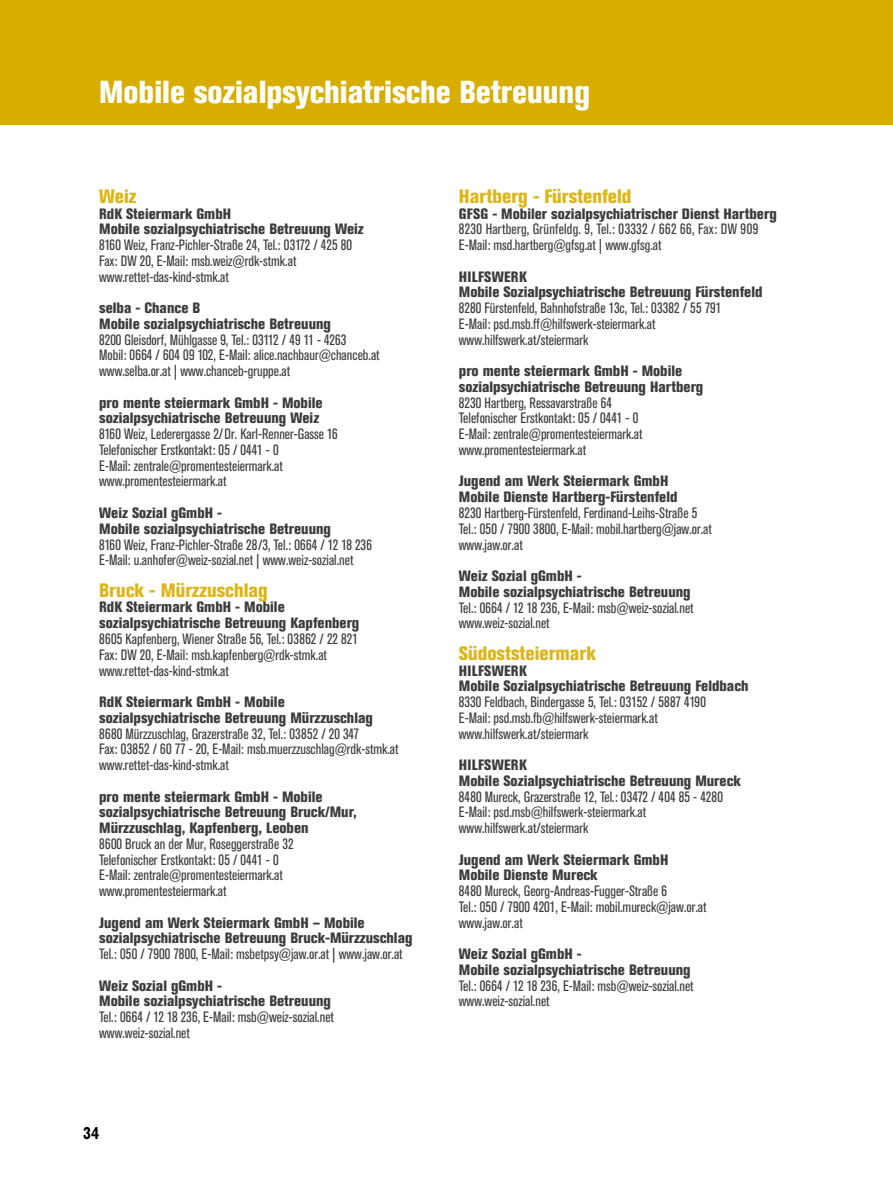
<style>
.page{position:relative;width:893px;height:1191px;background:#fff}
.page>*{position:absolute;margin:0;border:0;box-sizing:border-box;transform-origin:0 0}
.t1{font:800 condensed 31.5px "Akzidenz Grotesk Pro";color:#fff}
.t2{font:800 condensed 19.25px "Akzidenz Grotesk Pro";color:#dcb619}
.t3{font:700 17.5px "Akzidenz Grotesk Pro";color:#000;scale:.8 1}
.t4{font:condensed 14.88px/15.8px "Akzidenz Grotesk Pro";color:#3c3c3b}
.t5{font:800 condensed 14.88px/15.8px "Akzidenz Grotesk Pro";color:#3c3c3b}
</style>
<div class="page">
<div style="left:0;top:0;width:893px;height:124px;background:#d7ae00"></div>
<h1 class="t1" style="left:99px;top:72px;width:492px">Mobile sozialpsychiatrische Betreuung</h1>
<p class="t2" style="left:99px;top:184px;width:39px">Weiz</p>
<p class="t5" style="left:99px;top:205px;width:266px">RdK Steiermark GmbH<br>Mobile sozialpsychiatrische Betreuung Weiz</p>
<p class="t4" style="left:99px;top:237px;width:254px">8160 Weiz, Franz-Pichler-Straße 24, Tel.: 03172 / 425 80<br>Fax: DW 20, E-Mail: msb.weiz@rdk-stmk.at www.rettet-das-kind-stmk.at</p>
<p class="t5" style="left:99px;top:300px;width:233px">selba - Chance B<br>Mobile sozialpsychiatrische Betreuung</p>
<p class="t4" style="left:99px;top:331px;width:282px">8200 Gleisdorf, Mühlgasse 9, Tel.: 03112 / 49 11 - 4263<br>Mobil: 0664 / 604 09 102, E-Mail: alice.nachbaur@chanceb.at www.selba.or.at | www.chanceb-gruppe.at</p>
<p class="t5" style="left:99px;top:394px;width:225px">pro mente steiermark GmbH - Mobile sozialpsychiatrische Betreuung Weiz</p>
<p class="t4" style="left:99px;top:426px;width:240px">8160 Weiz, Lederergasse 2/Dr. Karl-Renner-Gasse 16<br>Telefonischer Erstkontakt: 05 / 0441 - 0<br>E-Mail: zentrale@promentesteiermark.at www.promentesteiermark.at</p>
<p class="t5" style="left:99px;top:504px;width:233px">Weiz Sozial gGmbH -<br>Mobile sozialpsychiatrische Betreuung</p>
<p class="t4" style="left:99px;top:536px;width:274px">8160 Weiz, Franz-Pichler-Straße 28/3, Tel.: 0664 / 12 18 236<br>E-Mail: u.anhofer@weiz-sozial.net | www.weiz-sozial.net</p>
<p class="t2" style="left:99px;top:577px;width:170px">Bruck - Mürzzuschlag</p>
<p class="t5" style="left:99px;top:599px;width:262px">RdK Steiermark GmbH - Mobile sozialpsychiatrische Betreuung Kapfenberg</p>
<p class="t4" style="left:99px;top:630px;width:260px">8605 Kapfenberg, Wiener Straße 56, Tel.: 03862 / 22 821<br>Fax: DW 20, E-Mail: msb.kapfenberg@rdk-stmk.at www.rettet-das-kind-stmk.at</p>
<p class="t5" style="left:99px;top:693px;width:275px">RdK Steiermark GmbH - Mobile sozialpsychiatrische Betreuung Mürzzuschlag</p>
<p class="t4" style="left:99px;top:725px;width:301px">8680 Mürzzuschlag, Grazerstraße 32, Tel.: 03852 / 20 347<br>Fax: 03852 / 60 77 - 20, E-Mail: msb.muerzzuschlag@rdk-stmk.at www.rettet-das-kind-stmk.at</p>
<p class="t5" style="left:99px;top:788px;width:259px">pro mente steiermark GmbH - Mobile sozialpsychiatrische Betreuung Bruck/Mur,<br>Mürzzuschlag, Kapfenberg, Leoben</p>
<p class="t4" style="left:99px;top:835px;width:196px">8600 Bruck an der Mur, Roseggerstraße 32<br>Telefonischer Erstkontakt: 05 / 0441 - 0<br>E-Mail: zentrale@promentesteiermark.at www.promentesteiermark.at</p>
<p class="t5" style="left:99px;top:914px;width:315px">Jugend am Werk Steiermark GmbH – Mobile sozialpsychiatrische Betreuung Bruck-Mürzzuschlag</p>
<p class="t4" style="left:99px;top:945px;width:305px">Tel.: 050 / 7900 7800, E-Mail: msbetpsy@jaw.or.at | www.jaw.or.at</p>
<p class="t5" style="left:99px;top:977px;width:233px">Weiz Sozial gGmbH -<br>Mobile sozialpsychiatrische Betreuung</p>
<p class="t4" style="left:99px;top:1008px;width:236px">Tel.: 0664 / 12 18 236, E-Mail: msb@weiz-sozial.net www.weiz-sozial.net</p>
<p class="t3" style="left:83px;top:1121px;width:21px">34</p>
<p class="t2" style="left:459px;top:184px;width:174px">Hartberg - Fürstenfeld</p>
<p class="t5" style="left:459px;top:205px;width:319px">GFSG - Mobiler sozialpsychiatrischer Dienst Hartberg</p>
<p class="t4" style="left:459px;top:221px;width:301px">8230 Hartberg, Grünfeldg. 9, Tel.: 03332 / 662 66, Fax: DW 909<br>E-Mail: msd.hartberg@gfsg.at | www.gfsg.at</p>
<p class="t5" style="left:459px;top:268px;width:305px">HILFSWERK<br>Mobile Sozialpsychiatrische Betreuung Fürstenfeld</p>
<p class="t4" style="left:459px;top:300px;width:264px">8280 Fürstenfeld, Bahnhofstraße 13c, Tel.: 03382 / 55 791<br>E-Mail: psd.msb.ff@hilfswerk-steiermark.at www.hilfswerk.at/steiermark</p>
<p class="t5" style="left:459px;top:363px;width:246px">pro mente steiermark GmbH - Mobile sozialpsychiatrische Betreuung Hartberg</p>
<p class="t4" style="left:459px;top:394px;width:185px">8230 Hartberg, Ressavarstraße 64<br>Telefonischer Erstkontakt: 05 / 0441 - 0<br>E-Mail: zentrale@promentesteiermark.at www.promentesteiermark.at</p>
<p class="t5" style="left:459px;top:473px;width:220px">Jugend am Werk Steiermark GmbH<br>Mobile Dienste Hartberg-Fürstenfeld</p>
<p class="t4" style="left:459px;top:504px;width:255px">8230 Hartberg-Fürstenfeld, Ferdinand-Leihs-Straße 5<br>Tel.: 050 / 7900 3800, E-Mail: mobil.hartberg@jaw.or.at www.jaw.or.at</p>
<p class="t5" style="left:459px;top:567px;width:233px">Weiz Sozial gGmbH -<br>Mobile sozialpsychiatrische Betreuung</p>
<p class="t4" style="left:459px;top:599px;width:236px">Tel.: 0664 / 12 18 236, E-Mail: msb@weiz-sozial.net www.weiz-sozial.net</p>
<p class="t2" style="left:459px;top:640px;width:139px">Südoststeiermark</p>
<p class="t5" style="left:459px;top:662px;width:291px">HILFSWERK<br>Mobile Sozialpsychiatrische Betreuung Feldbach</p>
<p class="t4" style="left:459px;top:693px;width:249px">8330 Feldbach, Bindergasse 5, Tel.: 03152 / 5887 4190<br>E-Mail: psd.msb.fb@hilfswerk-steiermark.at www.hilfswerk.at/steiermark</p>
<p class="t5" style="left:459px;top:756px;width:283px">HILFSWERK<br>Mobile Sozialpsychiatrische Betreuung Mureck</p>
<p class="t4" style="left:459px;top:788px;width:266px">8480 Mureck, Grazerstraße 12, Tel.: 03472 / 404 85 - 4280<br>E-Mail: psd.msb@hilfswerk-steiermark.at www.hilfswerk.at/steiermark</p>
<p class="t5" style="left:459px;top:851px;width:211px">Jugend am Werk Steiermark GmbH<br>Mobile Dienste Mureck</p>
<p class="t4" style="left:459px;top:882px;width:249px">8480 Mureck, Georg-Andreas-Fugger-Straße 6<br>Tel.: 050 / 7900 4201, E-Mail: mobil.mureck@jaw.or.at www.jaw.or.at</p>
<p class="t5" style="left:459px;top:945px;width:233px">Weiz Sozial gGmbH -<br>Mobile sozialpsychiatrische Betreuung</p>
<p class="t4" style="left:459px;top:977px;width:236px">Tel.: 0664 / 12 18 236, E-Mail: msb@weiz-sozial.net www.weiz-sozial.net</p>
</div>
